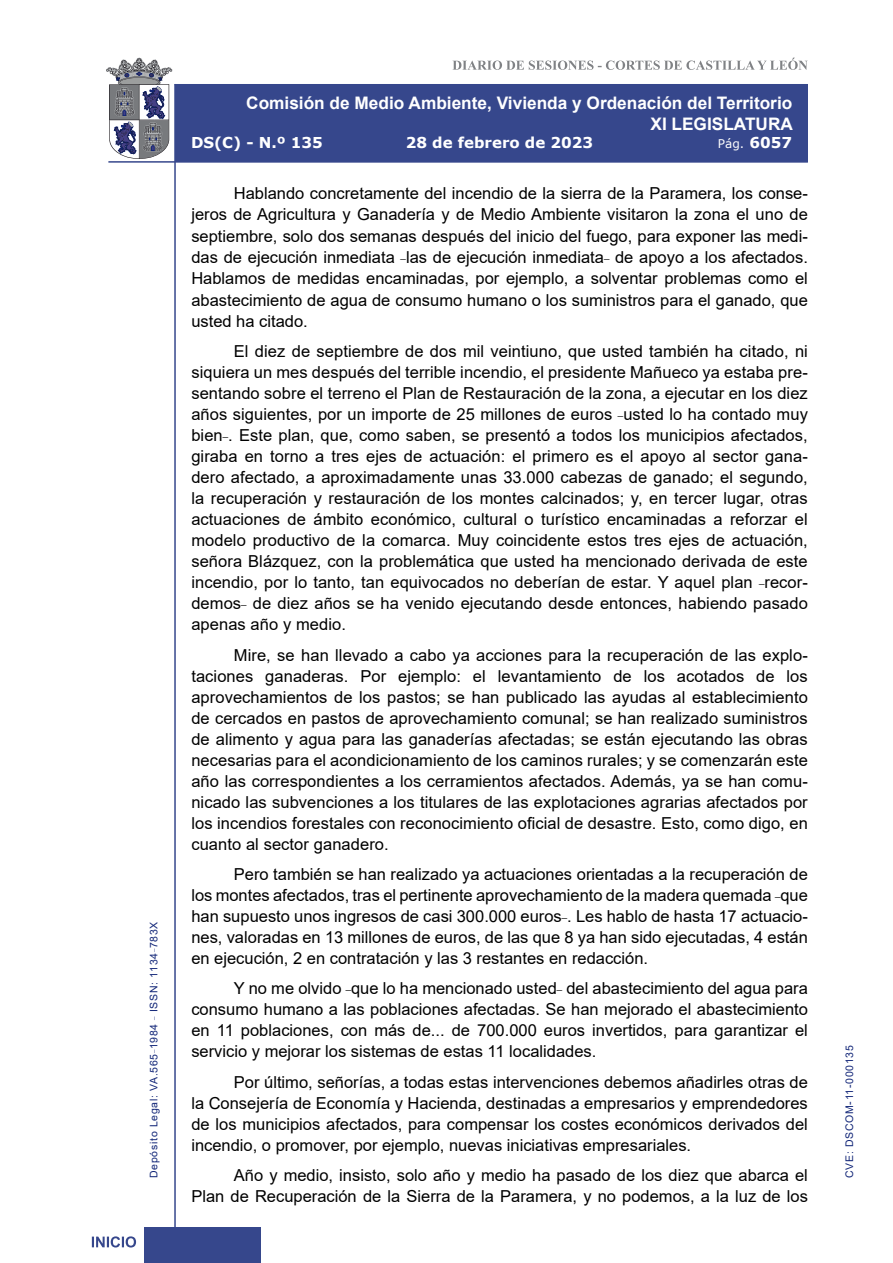
<style>
.page{position:relative;width:893px;height:1263px;background:#fff}
.page>*{position:absolute;margin:0;border:0;box-sizing:border-box;transform-origin:0 0}
.t1{font:700 17.25px/20.7px "Arial";color:#fff;text-align:right}
.t2{font:16.5px/21px "Arial";color:#000;text-align:justify}
.t3{font:700 15px "Verdana";color:#fff}
.t4{font:12px "Verdana";color:#fff}
.t5{font:10.5px "Arial";letter-spacing:.065em;color:#122678}
.s1{font-weight:700;font-size:15px}
</style>
<div class="page">
<svg style="left:452px;top:58px;width:356px;height:12px"></svg>
<hr style="left:174px;top:84px;width:2px;height:1179px;background:#36478c">
<div style="left:144px;top:1227px;width:117px;height:36px;background:#36478c"></div>
<div style="left:175px;top:84px;width:633px;height:78px;background:#36478c"></div>
<hr style="left:108px;top:161px;width:700px;height:2px;background:#36478c">
<svg style="left:92px;top:1236px;width:44px;height:11px"></svg>
<svg style="left:106px;top:58px;width:66px;height:101px"></svg>
<p class="t5" style="left:146px;top:1178px;width:258px;rotate:-90deg">Depósito Legal: VA.565<sup>_</sup>1984 <sup>_</sup> ISSN: 1134<sup>_</sup>783X</p>
<p class="t1" style="left:246px;top:93px;width:548px">Comisión de Medio Ambiente, Vivienda y Ordenación del Territorio<br>XI LEGISLATURA</p>
<p class="t3" style="left:191px;top:132px;width:133px">DS(C) - N.º 135</p>
<p class="t3" style="left:406px;top:132px;width:189px">28 de febrero de 2023</p>
<p class="t4" style="left:718px;top:135px;width:76px">Pág. <span class="s1">6057</span></p>
<p class="t2" style="left:191px;top:183px;width:618px;text-indent:43px">Hablando concretamente del incendio de la sierra de la Paramera, los conse&shy;jeros de Agricultura y Ganadería y de Medio Ambiente visitaron la zona el uno de septiembre, solo dos semanas después del inicio del fuego, para exponer las medi&shy;das de ejecución inmediata <sup>_</sup>las de ejecución inmediata<sup>_</sup> de apoyo a los afectados.<br>Hablamos de medidas encaminadas, por ejemplo, a solventar problemas como el abastecimiento de agua de consumo humano o los suministros para el ganado, que usted ha citado.</p>
<p class="t2" style="left:191px;top:341px;width:618px;text-indent:43px">El diez de septiembre de dos mil veintiuno, que usted también ha citado, ni siquiera un mes después del terrible incendio, el presidente Mañueco ya estaba pre&shy;sentando sobre el terreno el Plan de Restauración de la zona, a ejecutar en los diez años siguientes, por un importe de 25 millones de euros <sup>_</sup>usted lo ha contado muy bien<sup>_</sup>. Este plan, que, como saben, se presentó a todos los municipios afectados, giraba en torno a tres ejes de actuación: el primero es el apoyo al sector gana&shy;dero afectado, a aproximadamente unas 33.000 cabezas de ganado; el segundo, la recuperación y restauración de los montes calcinados; y, en tercer lugar, otras actuaciones de ámbito económico, cultural o turístico encaminadas a reforzar el modelo productivo de la comarca. Muy coincidente estos tres ejes de actuación, señora Blázquez, con la problemática que usted ha mencionado derivada de este incendio, por lo tanto, tan equivocados no deberían de estar. Y aquel plan <sup>_</sup>recor&shy;demos<sup>_</sup> de diez años se ha venido ejecutando desde entonces, habiendo pasado apenas año y medio.</p>
<p class="t2" style="left:191px;top:644px;width:618px;text-indent:43px">Mire, se han llevado a cabo ya acciones para la recuperación de las explo&shy;taciones ganaderas. Por ejemplo: el levantamiento de los acotados de los aprovechamientos de los pastos; se han publicado las ayudas al establecimiento de cercados en pastos de aprovechamiento comunal; se han realizado suministros de alimento y agua para las ganaderías afectadas; se están ejecutando las obras necesarias para el acondicionamiento de los caminos rurales; y se comenzarán este año las correspondientes a los cerramientos afectados. Además, ya se han comu&shy;nicado las subvenciones a los titulares de las explotaciones agrarias afectados por los incendios forestales con reconocimiento oficial de desastre. Esto, como digo, en cuanto al sector ganadero.</p>
<p class="t2" style="left:191px;top:864px;width:618px;text-indent:43px">Pero también se han realizado ya actuaciones orientadas a la recuperación de los montes afectados, tras el pertinente aprovechamiento de la madera quemada <sup>_</sup>que han supuesto unos ingresos de casi 300.000 euros<sup>_</sup>. Les hablo de hasta 17 actuacio&shy;nes, valoradas en 13 millones de euros, de las que 8 ya han sido ejecutadas, 4 están en ejecución, 2 en contratación y las 3 restantes en redacción.</p>
<p class="t2" style="left:191px;top:978px;width:618px;text-indent:43px">Y no me olvido <sup>_</sup>que lo ha mencionado usted<sup>_</sup> del abastecimiento del agua para consumo humano a las poblaciones afectadas. Se han mejorado el abastecimiento en 11 poblaciones, con más de... de 700.000 euros invertidos, para garantizar el servicio y mejorar los sistemas de estas 11 localidades.</p>
<p class="t2" style="left:191px;top:1071px;width:618px;text-indent:43px">Por último, señorías, a todas estas intervenciones debemos añadirles otras de la Consejería de Economía y Hacienda, destinadas a empresarios y emprendedores de los municipios afectados, para compensar los costes económicos derivados del incendio, o promover, por ejemplo, nuevas iniciativas empresariales.</p>
<p class="t2" style="left:191px;top:1165px;width:618px;text-align:right">Año y medio, insisto, solo año y medio ha pasado de los diez que abarca el<br>Plan de Recuperación de la Sierra de la Paramera, y no podemos, a la luz de los</p>
<p class="t5" style="left:842px;top:1178px;width:134px;rotate:-90deg">CVE: DSCOM-11-000135</p>
</div>
